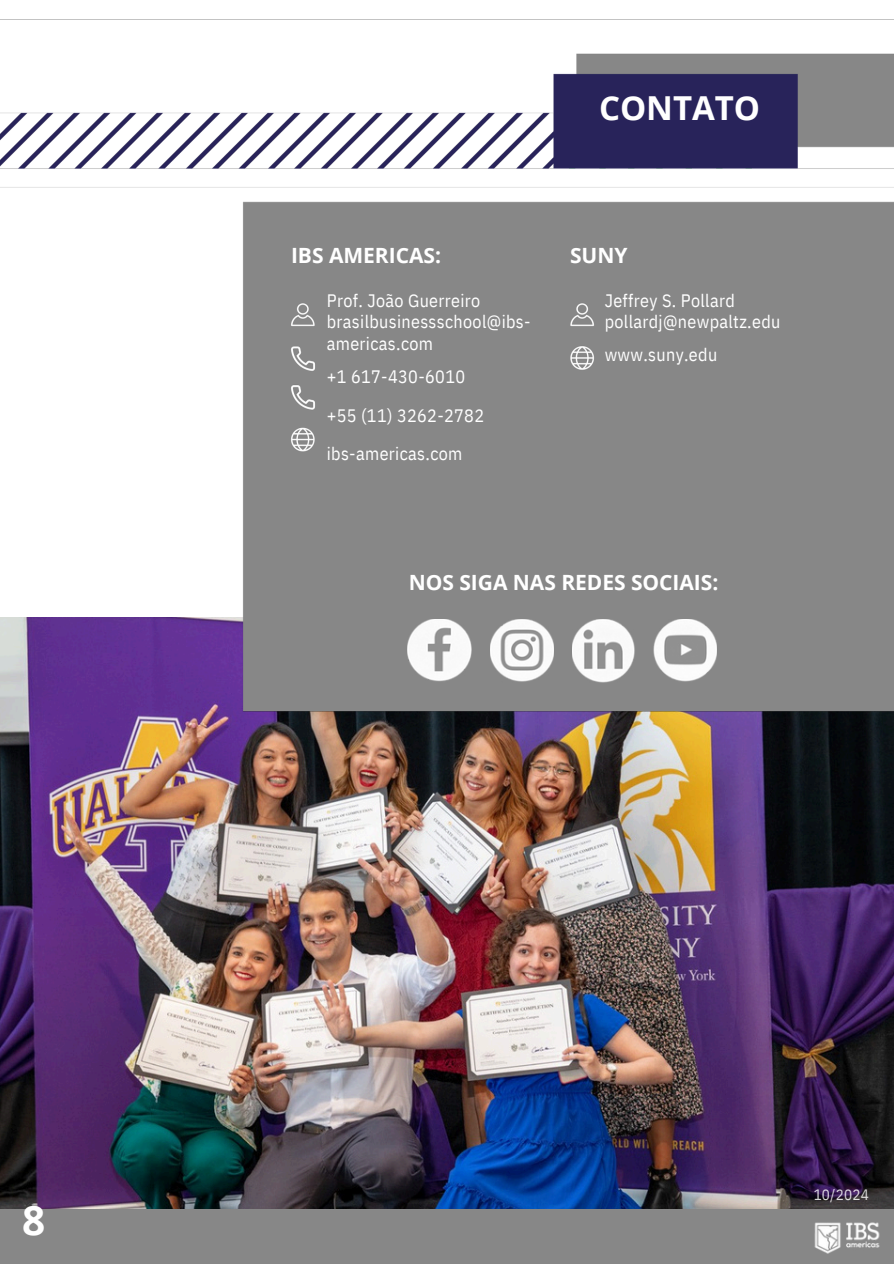
<style>
.page{position:relative;width:894px;height:1264px;background:#fff}
.page>*{position:absolute;margin:0;border:0;box-sizing:border-box;transform-origin:0 0}
.t1{font:700 40.5px "Open Sans";color:#fff}
.t2{font:700 33px "Open Sans";color:#fff}
.t3{font:700 21px "Open Sans";color:#fff}
.t4{font:18px/21.3px "IBM Plex Sans Cond";letter-spacing:.02em;color:#fff}
.t5{font:15px "IBM Plex Sans Cond";letter-spacing:.02em;color:#fff}
</style>
<div class="page">
<img style="left:0;top:718px;width:893px;height:491px">
<div style="left:0;top:1209px;width:893px;height:54px;background:#878787"></div>
<img style="left:0;top:19px;width:893px;height:699px">
<img style="left:407px;top:619px;width:64px;height:63px">
<img style="left:572px;top:619px;width:63px;height:63px">
<img style="left:653px;top:619px;width:63px;height:63px">
<img style="left:490px;top:619px;width:63px;height:63px">
<img style="left:814px;top:1222px;width:66px;height:32px">
<p class="t1" style="left:22px;top:1191px;width:25px">8</p>
<p class="t2" style="left:599px;top:85px;width:162px">CONTATO</p>
<p class="t3" style="left:291px;top:240px;width:151px">IBS AMERICAS:</p>
<p class="t3" style="left:570px;top:240px;width:59px">SUNY</p>
<p class="t4" style="left:327px;top:289px;width:205px">Prof. João Guerreiro brasilbusinessschool@ibs&shy;americas.com</p>
<p class="t4" style="left:327px;top:357px;width:159px;line-height:38.2px">+1 617-430-6010 +55 (11) 3262-2782 ibs-americas.com</p>
<p class="t4" style="left:604px;top:289px;width:177px">Jeffrey S. Pollard pollardj@newpaltz.edu</p>
<p class="t4" style="left:604px;top:343px;width:114px">www.suny.edu</p>
<p class="t3" style="left:408px;top:568px;width:311px">NOS SIGA NAS REDES SOCIAIS:</p>
<p class="t5" style="left:813px;top:1184px;width:57px">10/2024</p>
</div>
